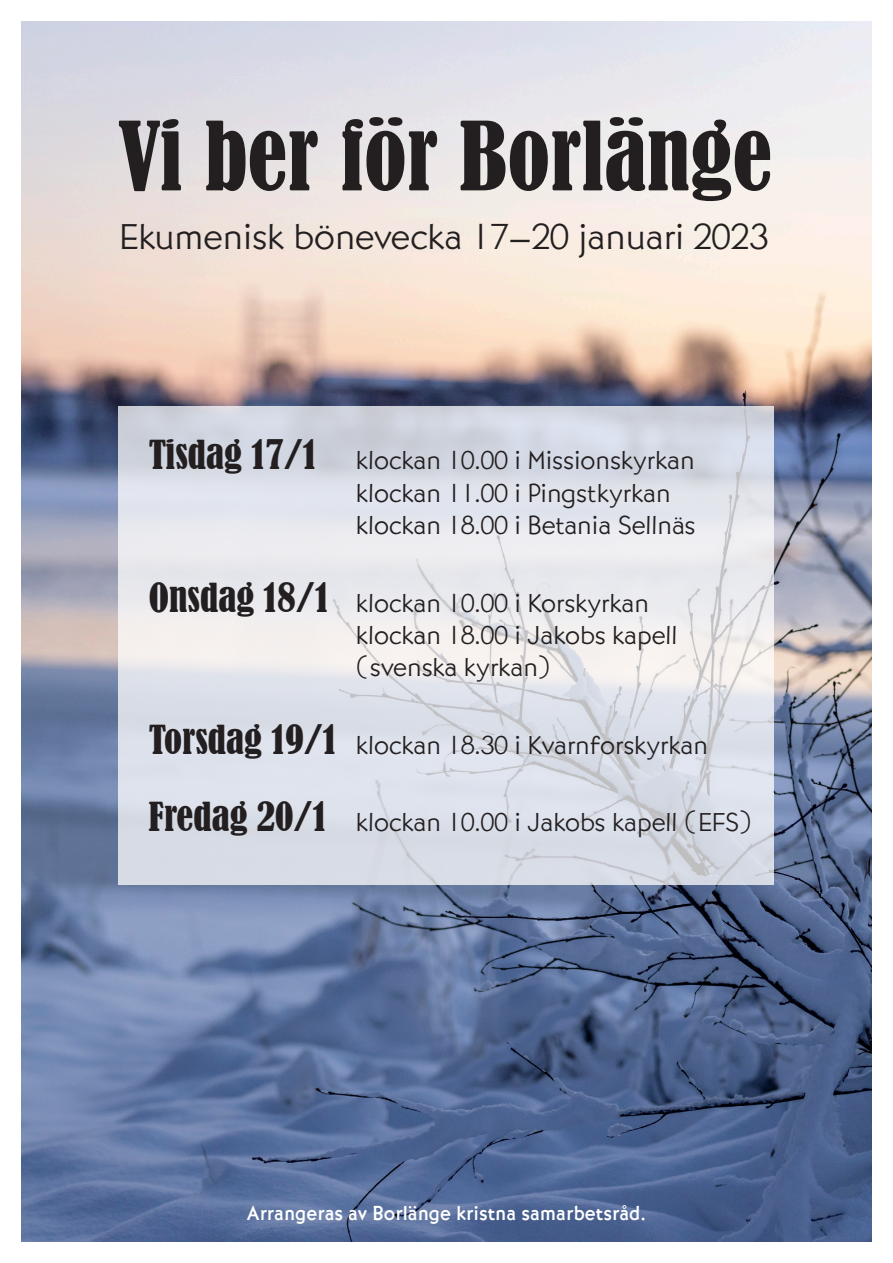
<style>
.page{position:relative;width:893px;height:1263px;background:#fff}
.page>*{position:absolute;margin:0;border:0;box-sizing:border-box;transform-origin:0 0}
.t1{font:condensed 88.5px "Bernard";color:#231f20}
.t2{font:300 37.5px "Bernhard Got URW";color:#231f20}
.Tidsrabblande{font:300 27px/32.4px "Bernhard Got URW";color:#231f20}
.t3{font:500 21px "Bernhard Got URW";letter-spacing:-.005em;color:#fff}
.s1{font-family:"Bernard";font-weight:400;font-stretch:condensed;font-size:37.5px}
</style>
<div class="page">
<img style="left:21px;top:21px;width:851px;height:1221px">
<svg style="left:118px;top:406px;width:656px;height:478px;background:#dee1e8"></svg>
<p class="t1" style="left:118px;top:105px;width:656px">Vi ber för Borlänge</p>
<p class="t2" style="left:119px;top:214px;width:650px">Ekumenisk bönevecka 17–20 januari 2023</p>
<p class="Tidsrabblande" style="left:149px;top:444px;width:547px"><span class="s1">Tisdag 17/1</span> klockan 10.00 i Missionskyrkan</p>
<p class="Tidsrabblande" style="left:356px;top:477px;width:316px">klockan 11.00 i Pingstkyrkan</p>
<p class="Tidsrabblande" style="left:356px;top:509px;width:341px">klockan 18.00 i Betania Sellnäs</p>
<p class="Tidsrabblande" style="left:149px;top:587px;width:502px"><span class="s1">Onsdag 18/1</span> klockan 10.00 i Korskyrkan</p>
<p class="Tidsrabblande" style="left:356px;top:619px;width:323px">klockan 18.00 i Jakobs kapell (svenska kyrkan)</p>
<p class="Tidsrabblande" style="left:149px;top:729px;width:561px"><span class="s1">Torsdag 19/1</span> klockan 18.30 i Kvarnforskyrkan</p>
<p class="Tidsrabblande" style="left:149px;top:806px;width:606px"><span class="s1">Fredag 20/1</span> klockan 10.00 i Jakobs kapell (EFS)</p>
<p class="t3" style="left:247px;top:1200px;width:401px">Arrangeras av Borlänge kristna samarbetsråd.</p>
</div>
